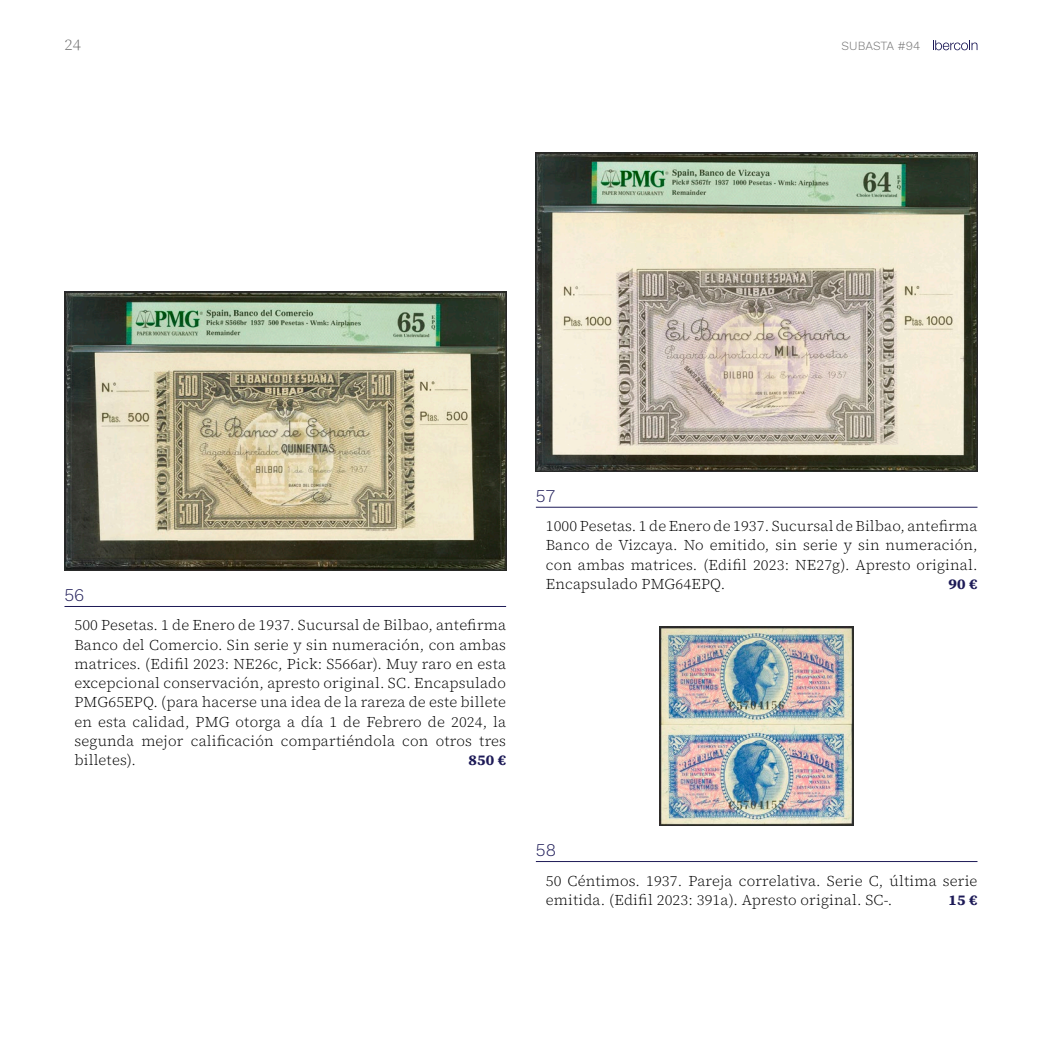
<style>
.page{position:relative;width:1042px;height:1042px;background:#fff}
.page>*{position:absolute;margin:0;border:0;box-sizing:border-box;transform-origin:0 0}
.t1{font:300 17.5px "Work Sans";color:#1d1a57}
.t2{font:300 15.75px "Source Serif 4";color:#6e6e6e}
.t3{font:300 14.88px/19.2px "Source Serif 4";letter-spacing:.01em;color:#000;text-align:justify}
.t4{font:700 14.88px "Source Serif 4";letter-spacing:.01em;color:#1d1a57}
.t5{font:300 12.25px "Work Sans";color:#6e6e6e}
</style>
<div class="page">
<hr style="left:64px;top:606px;width:442px;height:1px;background:#1d1a57">
<img style="left:64px;top:292px;width:442px;height:278px">
<hr style="left:536px;top:507px;width:441px;height:1px;background:#1d1a57">
<hr style="left:536px;top:861px;width:441px;height:1px;background:#1d1a57">
<img style="left:536px;top:152px;width:441px;height:319px">
<img style="left:659px;top:626px;width:195px;height:199px">
<svg style="left:933px;top:40px;width:44px;height:10px"></svg>
<p class="t2" style="left:64px;top:35px;width:18px">24</p>
<p class="t5" style="left:841px;top:37px;width:80px">SUBASTA #94</p>
<p class="t1" style="left:64px;top:582px;width:21px">56</p>
<p class="t3" style="left:74px;top:616px;width:433px">500 Pesetas. 1 de Enero de 1937. Sucursal de Bilbao, antefirma Banco del Comercio. Sin serie y sin numeración, con ambas matrices. (Edifil 2023: NE26c, Pick: S566ar). Muy raro en esta excepcional conservación, apresto original. SC. Encapsulado PMG65EPQ. (para hacerse una idea de la rareza de este billete en esta calidad, PMG otorga a día 1 de Febrero de 2024, la segunda mejor calificación compartiéndola con otros tres billetes).</p>
<p class="t4" style="left:468px;top:750px;width:39px">850 €</p>
<p class="t1" style="left:536px;top:483px;width:21px">57</p>
<p class="t3" style="left:546px;top:517px;width:433px">1000 Pesetas. 1 de Enero de 1937. Sucursal de Bilbao, antefirma Banco de Vizcaya. No emitido, sin serie y sin numeración, con ambas matrices. (Edifil 2023: NE27g). Apresto original.<br>Encapsulado PMG64EPQ.</p>
<p class="t4" style="left:948px;top:574px;width:30px">90 €</p>
<p class="t1" style="left:536px;top:837px;width:22px">58</p>
<p class="t3" style="left:546px;top:871px;width:433px">50 Céntimos. 1937. Pareja correlativa. Serie C, última serie emitida. (Edifil 2023: 391a). Apresto original. SC-.</p>
<p class="t4" style="left:948px;top:889px;width:30px">15 €</p>
</div>
